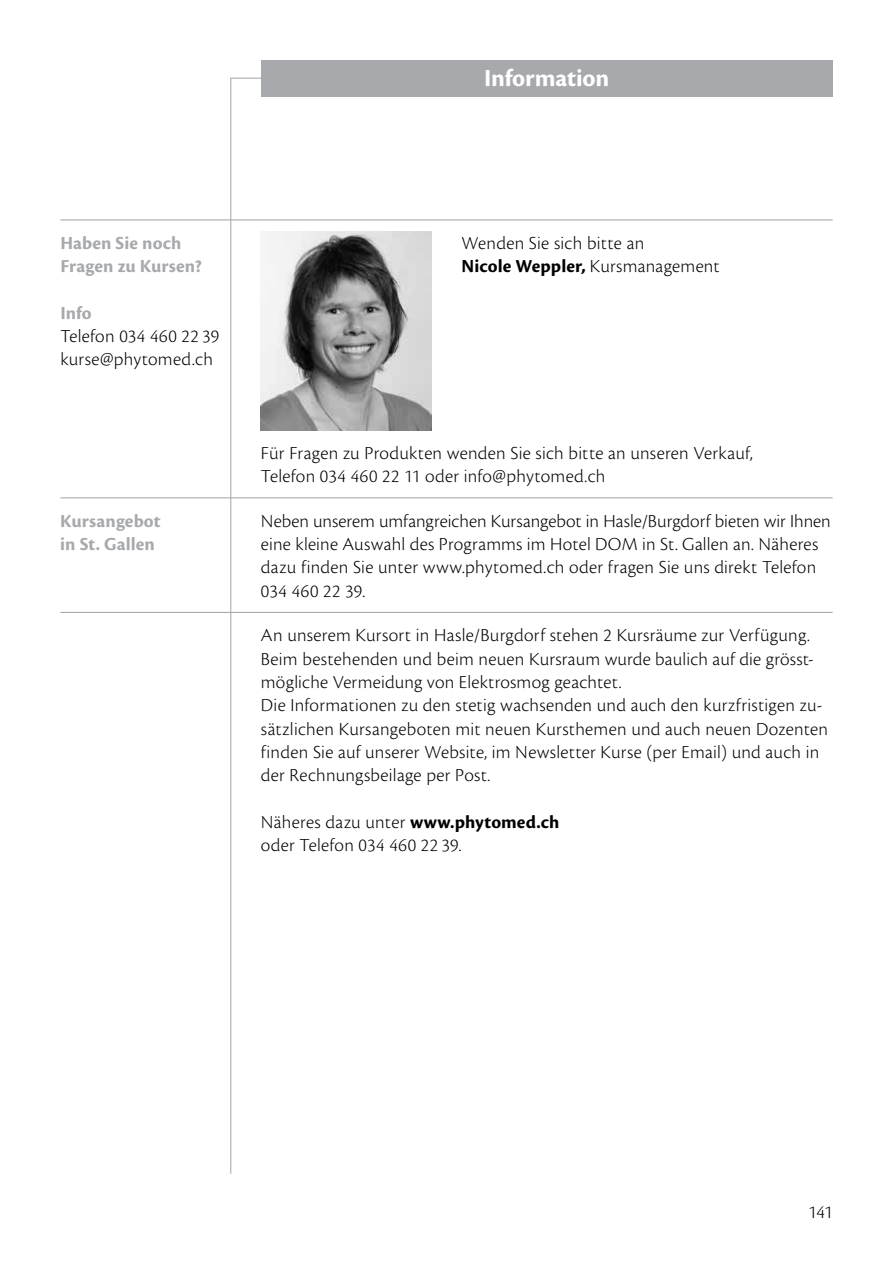
<style>
.page{position:relative;width:893px;height:1263px;background:#fff}
.page>*{position:absolute;margin:0;border:0;box-sizing:border-box;transform-origin:0 0}
.t1{font:700 25.5px "Cronos Pro";letter-spacing:-.005em;color:#fff}
.t2{font:300 19.05px/23.4px "Cronos Pro";letter-spacing:.015em;color:#000}
.t3{font:700 19.05px "Cronos Pro";letter-spacing:.005em;color:#a7a9ac}
.t4{font:700 19.05px "Cronos Pro";letter-spacing:.005em;color:#000}
.s1{font-weight:300}
.s2{font-weight:700}
</style>
<div class="page">
<hr style="left:231px;top:78px;width:31px;height:1px;background:#a7a9ac">
<hr style="left:230px;top:78px;width:1px;height:1095px;background:#a7a9ac">
<div style="left:261px;top:60px;width:572px;height:36px;background:#a7a9ac"></div>
<hr style="left:60px;top:219px;width:773px;height:1px;background:#a7a9ac">
<hr style="left:60px;top:497px;width:773px;height:1px;background:#a7a9ac">
<hr style="left:60px;top:612px;width:773px;height:1px;background:#a7a9ac">
<img style="left:261px;top:232px;width:170px;height:198px">
<h1 class="t1" style="left:484px;top:63px;width:127px">Information</h1>
<p class="t3" style="left:60px;top:232px;width:122px">Haben Sie noch</p>
<p class="t2" style="left:462px;top:231px;width:184px">Wenden Sie sich bitte an</p>
<p class="t3" style="left:60px;top:255px;width:143px">Fragen zu Kursen?</p>
<p class="t4" style="left:462px;top:255px;width:260px">Nicole Weppler, <span class="s1">Kursmanagement</span></p>
<p class="t3" style="left:60px;top:302px;width:33px">Info</p>
<p class="t2" style="left:60px;top:324px;width:160px">Telefon 034 460 22 39 kurse@phytomed.ch</p>
<p class="t2" style="left:261px;top:441px;width:493px">Für Fragen zu Produkten wenden Sie sich bitte an unseren Verkauf,<br>Telefon 034 460 22 11 oder info@phytomed.ch</p>
<p class="t3" style="left:60px;top:510px;width:102px">Kursangebot</p>
<p class="t2" style="left:261px;top:509px;width:571px">Neben unserem umfangreichen Kursangebot in Hasle/Burgdorf bieten wir Ihnen</p>
<p class="t3" style="left:60px;top:533px;width:96px">in St. Gallen</p>
<p class="t2" style="left:261px;top:532px;width:559px;text-align:justify">eine kleine Auswahl des Programms im Hotel DOM in St. Gallen an. Näheres dazu finden Sie unter www.phytomed.ch oder fragen Sie uns direkt Telefon 034 460 22 39.</p>
<p class="t2" style="left:261px;top:623px;width:569px">An unserem Kursort in Hasle/Burgdorf stehen 2 Kursräume zur Verfügung.<br>Beim bestehenden und beim neuen Kursraum wurde baulich auf die grösst&shy;mögliche Vermeidung von Elektrosmog geachtet.<br>Die Informationen zu den stetig wachsenden und auch den kurzfristigen zu&shy;sätzlichen Kursangeboten mit neuen Kursthemen und auch neuen Dozenten finden Sie auf unserer Website, im Newsletter Kurse (per Email) und auch in der Rechnungsbeilage per Post.</p>
<p class="t2" style="left:261px;top:810px;width:300px">Näheres dazu unter <span class="s2">www.phytomed.ch </span>oder Telefon 034 460 22 39.</p>
<p class="t2" style="left:808px;top:1200px;width:26px">141</p>
</div>
